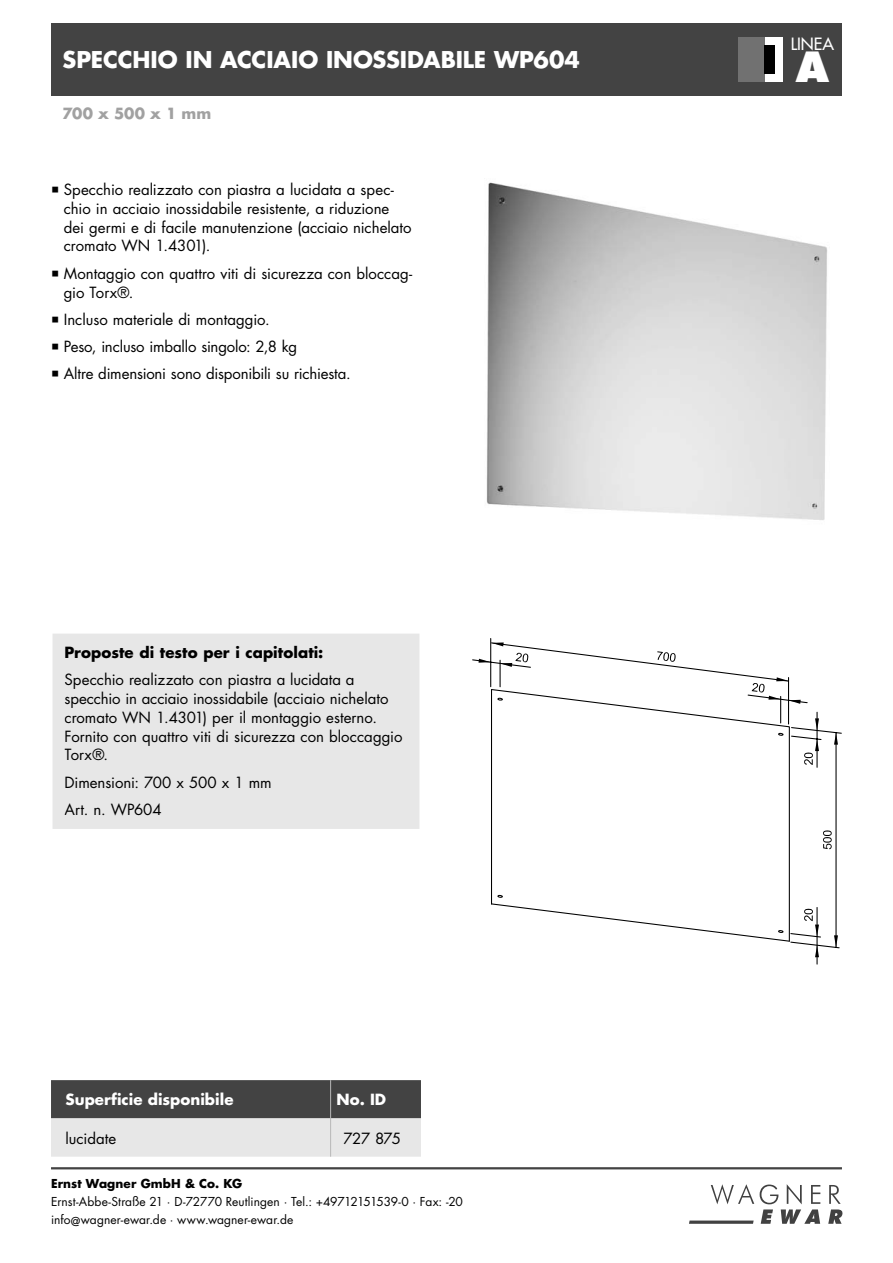
<style>
.page{position:relative;width:893px;height:1263px;background:#fff}
.page>*{position:absolute;margin:0;border:0;box-sizing:border-box;transform-origin:0 0}
.t1{font:800 40.5px "Futura Std";color:#fff}
.t2{font:700 22.5px "Futura Std";color:#fff}
.t3{font:500 16.5px "Futura Std";letter-spacing:-.005em;color:#fff}
.t4{font:15px/18.8px "Futura Std";letter-spacing:-.005em;color:#000}
.t5{font:700 15px "Futura Std";letter-spacing:.005em;color:#000}
.t6{font:700 15px "Futura Std";letter-spacing:.005em;color:#fff}
.t7{font:700 15px "Futura Std";color:#a1a1a1}
.t8{font:12px/18px "Futura Std";color:#000}
.t9{font:700 12px "Futura Std";letter-spacing:.01em;color:#000}
</style>
<div class="page">
<svg style="left:689px;top:1184px;width:153px;height:40px"></svg>
<hr style="left:51px;top:1167px;width:791px;height:2px;background:#434343">
<div style="left:51px;top:23px;width:791px;height:73px;background:#434343"></div>
<svg style="left:472px;top:638px;width:288px;height:299px"></svg>
<svg style="left:479px;top:659px;width:12px;height:4px"></svg>
<svg style="left:500px;top:653px;width:28px;height:34px"></svg>
<svg style="left:752px;top:677px;width:86px;height:288px"></svg>
<div style="left:738px;top:37px;width:45px;height:45px;background:#fff"></div>
<div style="left:738px;top:37px;width:26px;height:45px;background:#717171"></div>
<div style="left:764px;top:45px;width:11px;height:28px;background:#000"></div>
<svg style="left:51px;top:1080px;width:370px;height:77px;background:#969696"></svg>
<hr style="left:330px;top:1080px;width:1px;height:38px;background:#b8b8b8">
<hr style="left:330px;top:1118px;width:1px;height:39px;background:#b8b8b8">
<img style="left:486px;top:182px;width:341px;height:338px">
<div style="left:59px;top:640px;width:354px;height:183px;background:#e7e7e7"></div>
<div style="left:53px;top:634px;width:366px;height:195px;border:12px solid #e7e7e7"></div>
<h2 class="t2" style="left:63px;top:49px;width:519px">SPECCHIO IN ACCIAIO INOSSIDABILE WP604</h2>
<p class="t7" style="left:63px;top:106px;width:150px">700 x 500 x 1 mm</p>
<p class="t4" style="left:64px;top:181px;width:349px">Specchio realizzato con piastra a lucidata a spec&shy;chio in acciaio inossidabile resistente, a riduzione dei germi e di facile manutenzione (acciaio nichelato cromato WN 1.4301).</p>
<p class="t4" style="left:64px;top:265px;width:350px">Montaggio con quattro viti di sicurezza con bloccag&shy;gio Torx®.</p>
<p class="t4" style="left:64px;top:307px;width:288px;line-height:27.3px">Incluso materiale di montaggio.<br>Peso, incluso imballo singolo: 2,8 kg<br>Altre dimensioni sono disponibili su richiesta.</p>
<p class="t5" style="left:65px;top:645px;width:260px">Proposte di testo per i capitolati:</p>
<p class="t4" style="left:65px;top:671px;width:339px">Specchio realizzato con piastra a lucidata a specchio in acciaio inossidabile (acciaio nichelato cromato WN 1.4301) per il montaggio esterno.<br>Fornito con quattro viti di sicurezza con bloccaggio Torx®.</p>
<p class="t4" style="left:65px;top:769px;width:209px;line-height:27.3px">Dimensioni: 700 x 500 x 1 mm<br>Art. n. WP604</p>
<p class="t6" style="left:65px;top:1093px;width:170px">Superficie disponibile</p>
<p class="t6" style="left:337px;top:1093px;width:51px">No. ID</p>
<p class="t4" style="left:65px;top:1130px;width:52px">lucidate</p>
<p class="t4" style="left:343px;top:1130px;width:59px">727 875</p>
<p class="t9" style="left:51px;top:1178px;width:193px">Ernst Wagner GmbH &amp; Co. KG</p>
<p class="t8" style="left:51px;top:1193px;width:413px">Ernst-Abbe-Straße 21 · D-72770 Reutlingen · Tel.: +49712151539-0 · Fax: -20 info@wagner-ewar.de · www.wagner-ewar.de</p>
<p class="t3" style="left:791px;top:37px;width:45px">LINEA</p>
<h1 class="t1" style="left:796px;top:48px;width:35px">A</h1>
</div>
